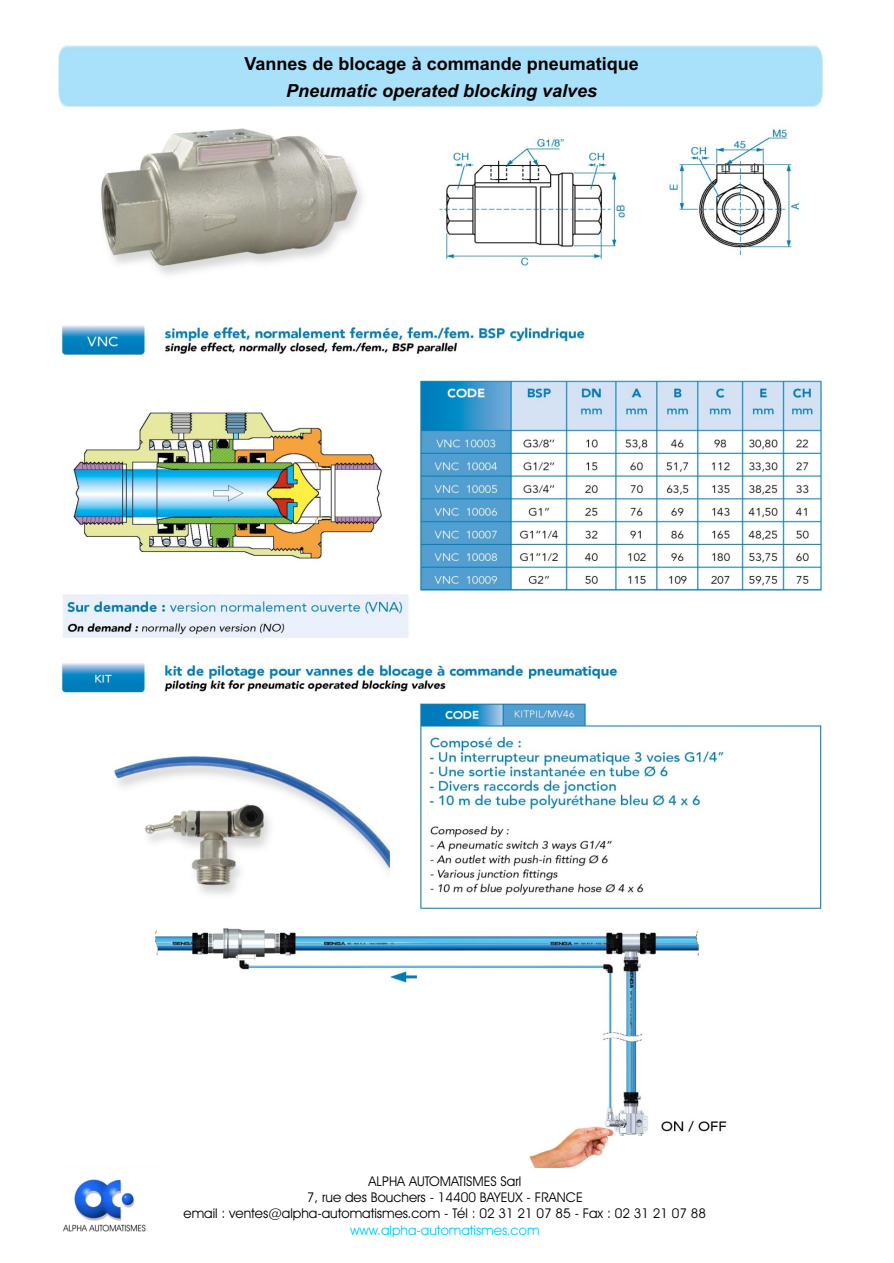
<style>
.page{position:relative;width:894px;height:1263px;background:#fff}
.page>*{position:absolute;margin:0;border:0;box-sizing:border-box;transform-origin:0 0}
.t1{font:700 18px "Arial";color:#000}
.t2{font:italic 700 18px "Arial";color:#000}
.t3{font:13.5px/16.2px "Avant Garde Bk BT";color:#000;text-align:center}
.t4{font:13.5px "Avant Garde Bk BT";color:#0cf}
</style>
<div class="page">
<img style="left:63px;top:1180px;width:83px;height:52px">
<img style="left:61px;top:128px;width:762px;height:1040px">
<h1 class="t1" style="left:245px;top:57px;width:396px">Vannes de blocage à commande pneumatique</h1>
<h1 class="t2" style="left:286px;top:84px;width:313px">Pneumatic operated blocking valves</h1>
<p class="t3" style="left:184px;top:1174px;width:524px">ALPHA AUTOMATISMES Sarl<br>7, rue des Bouchers - 14400 BAYEUX - FRANCE<br>email : ventes@alpha-automatismes.com - Tél : 02 31 21 07 85 - Fax : 02 31 21 07 88</p>
<p class="t4" style="left:350px;top:1224px;width:191px">www.alpha-automatismes.com</p>
</div>
